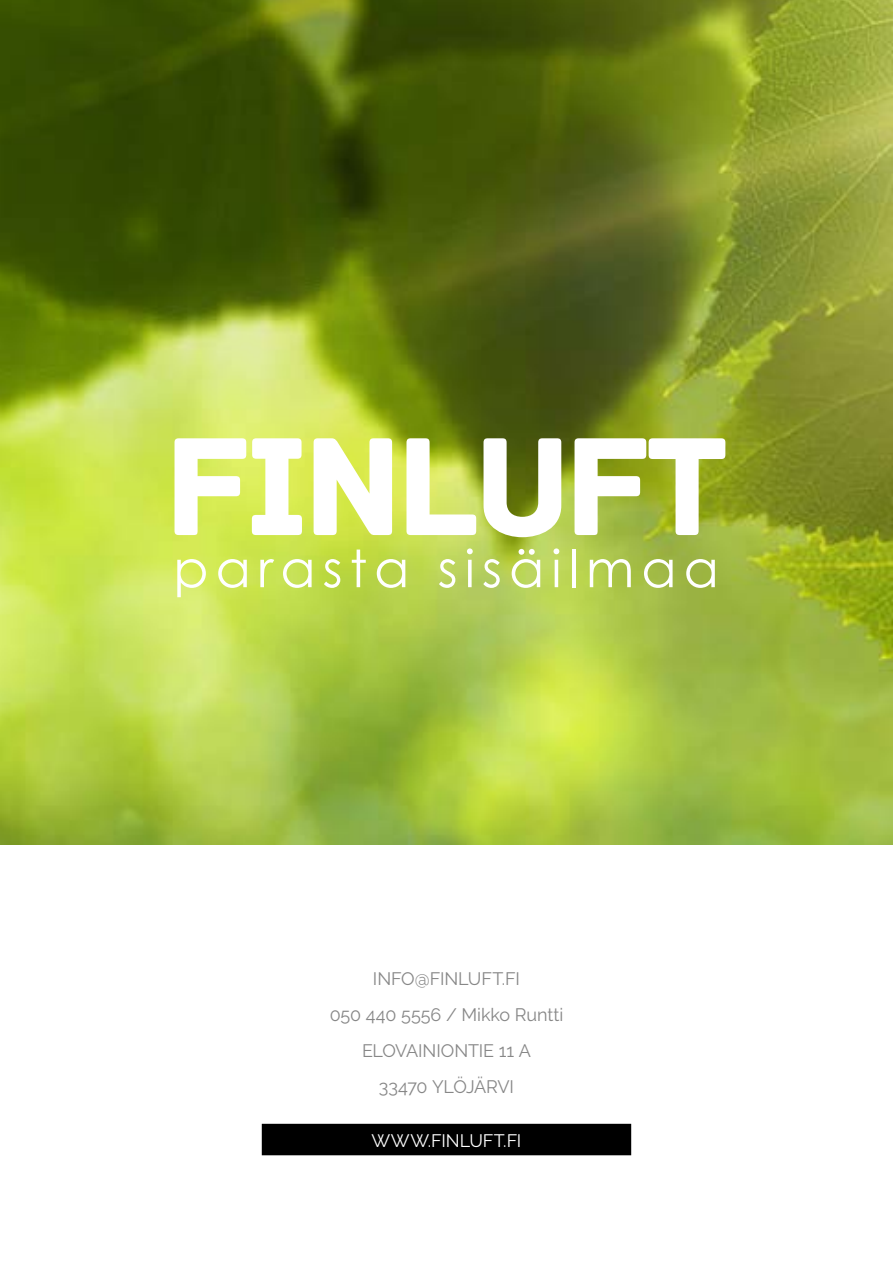
<style>
.page{position:relative;width:893px;height:1263px;background:#fff}
.page>*{position:absolute;margin:0;border:0;box-sizing:border-box;transform-origin:0 0}
.t1{font:147px "Archive";letter-spacing:-.05em;color:#fff}
.t2{font:51.6px "Century Gothic";letter-spacing:.135em;color:#fff}
.t3{font:18px/36px "Raleway";letter-spacing:-.005em;color:#878787;text-align:center}
.t4{font:18px "Raleway";letter-spacing:-.005em;color:#fff}
</style>
<div class="page">
<img style="left:0;top:0;width:893px;height:844px">
<div style="left:262px;top:1124px;width:369px;height:31px;background:#000"></div>
<h1 class="t1" style="left:164px;top:400px;width:567px">FINLUFT</h1>
<h2 class="t2" style="left:173px;top:532px;width:547px">parasta sisäilmaa</h2>
<p class="t3" style="left:330px;top:961px;width:235px">INFO@FINLUFT.FI<br>050 440 5556 / Mikko Runtti<br>ELOVAINIONTIE 11 A<br>33470 YLÖJÄRVI</p>
<p class="t4" style="left:372px;top:1130px;width:151px">WWW.FINLUFT.FI</p>
</div>
